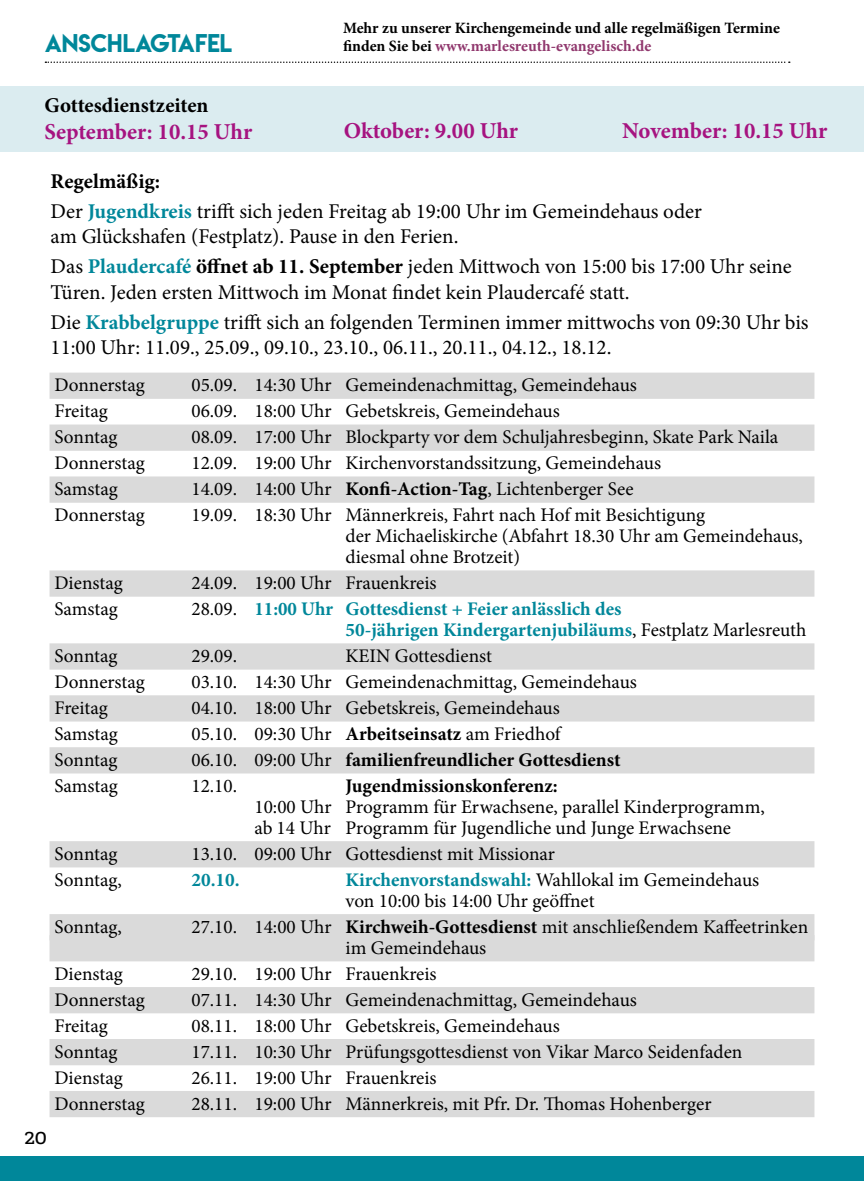
<style>
.page{position:relative;width:864px;height:1181px;background:#fff}
.page>*{position:absolute;margin:0;border:0;box-sizing:border-box;transform-origin:0 0}
.t1{font:700 22.75px "Minion Pro";color:#a61380}
.t2{font:22.75px "Lemon Milk";color:#00879a}
.t3{font:21px/30.1px "Minion Pro";color:#000}
.t4{font:700 21px "Minion Pro";letter-spacing:-.005em;color:#000}
.t5{font:21px "Adelle";color:#000}
.t6{font:19.25px/21px "Minion Pro";color:#000}
.t7{font:700 19.25px/21px "Minion Pro";color:#00879a}
.t8{font:700 19.25px "Minion Pro";color:#000}
.t9{font:700 15.75px/17.5px "Minion Pro";color:#000}
.s1{color:#90376d}
.s2{font-weight:700}
.s3{font-weight:700;color:#00879a}
.s4{font-weight:400;color:#000}
.s5{font-weight:400}
</style>
<div class="page">
<div style="left:0;top:1156px;width:863px;height:25px;background:#00879a"></div>
<svg style="left:45px;top:62px;width:744px;height:1px"></svg>
<div style="left:0;top:86px;width:863px;height:65px;background:#dbecf0"></div>
<div style="left:49px;top:372px;width:765px;height:27px;background:#dadada"></div>
<div style="left:49px;top:424px;width:765px;height:27px;background:#dadada"></div>
<div style="left:49px;top:476px;width:765px;height:27px;background:#dadada"></div>
<div style="left:49px;top:570px;width:765px;height:26px;background:#dadada"></div>
<div style="left:49px;top:643px;width:765px;height:26px;background:#dadada"></div>
<div style="left:49px;top:695px;width:765px;height:26px;background:#dadada"></div>
<div style="left:49px;top:747px;width:765px;height:26px;background:#dadada"></div>
<div style="left:49px;top:841px;width:765px;height:26px;background:#dadada"></div>
<div style="left:49px;top:914px;width:765px;height:26px;background:#dadada"></div>
<div style="left:49px;top:935px;width:765px;height:26px;background:#dadada"></div>
<div style="left:49px;top:987px;width:765px;height:26px;background:#dadada"></div>
<div style="left:49px;top:1039px;width:765px;height:26px;background:#dadada"></div>
<div style="left:49px;top:1091px;width:765px;height:26px;background:#dadada"></div>
<p class="t2" style="left:45px;top:26px;width:189px">ANSCHLAGTAFEL</p>
<p class="t9" style="left:343px;top:19px;width:438px">Mehr zu unserer Kirchengemeinde und alle regelmäßigen Termine finden Sie bei <span class="s1">www.marlesreuth-evangelisch.de</span></p>
<p class="t4" style="left:44px;top:90px;width:165px">Gottesdienstzeiten</p>
<p class="t1" style="left:44px;top:116px;width:209px">September: 10.15 Uhr</p>
<p class="t1" style="left:344px;top:115px;width:176px">Oktober: 9.00 Uhr</p>
<p class="t1" style="left:622px;top:115px;width:206px">November: 10.15 Uhr</p>
<p class="t3" style="left:51px;top:166px;width:652px"><span class="s2">Regelmäßig:<br></span>Der <span class="s3">Jugendkreis</span> trifft sich jeden Freitag ab 19:00 Uhr im Gemeindehaus oder</p>
<p class="t3" style="left:51px;top:221px;width:742px">am Glückshafen (Festplatz). Pause in den Ferien.<br>Das <span class="s3">Plaudercafé</span> <span class="s2">öffnet ab 11. September</span> jeden Mittwoch von 15:00 bis 17:00 Uhr seine</p>
<p class="t3" style="left:51px;top:277px;width:759px">Türen. Jeden ersten Mittwoch im Monat findet kein Plaudercafé statt.<br>Die <span class="s3">Krabbelgruppe</span> trifft sich an folgenden Terminen immer mittwochs von 09:30 Uhr bis</p>
<p class="t3" style="left:51px;top:332px;width:562px">11:00 Uhr: 11.09., 25.09., 09.10., 23.10., 06.11., 20.11., 04.12., 18.12.</p>
<p class="t6" style="left:54px;top:375px;width:92px">Donnerstag</p>
<p class="t6" style="left:191px;top:375px;width:447px">05.09. 14:30 Uhr Gemeindenachmittag, Gemeindehaus</p>
<p class="t6" style="left:54px;top:401px;width:55px">Freitag</p>
<p class="t6" style="left:191px;top:401px;width:370px">06.09. 18:00 Uhr Gebetskreis, Gemeindehaus</p>
<p class="t6" style="left:54px;top:427px;width:65px">Sonntag</p>
<p class="t6" style="left:191px;top:427px;width:588px">08.09. 17:00 Uhr Blockparty vor dem Schuljahresbeginn, Skate Park Naila</p>
<p class="t6" style="left:54px;top:453px;width:92px">Donnerstag</p>
<p class="t6" style="left:191px;top:453px;width:471px">12.09. 19:00 Uhr Kirchenvorstandssitzung, Gemeindehaus</p>
<p class="t6" style="left:54px;top:479px;width:65px">Samstag</p>
<p class="t6" style="left:191px;top:479px;width:443px">14.09. 14:00 Uhr <span class="s2">Konfi-Action-Tag</span>, Lichtenberger See</p>
<p class="t6" style="left:54px;top:505px;width:92px">Donnerstag</p>
<p class="t6" style="left:345px;top:505px;width:459px;text-indent:-154px">19.09. 18:30 Uhr Männerkreis, Fahrt nach Hof mit Besichtigung<br>der Michaeliskirche (Abfahrt 18.30 Uhr am Gemeindehaus, diesmal ohne Brotzeit)</p>
<p class="t6" style="left:54px;top:573px;width:70px">Dienstag</p>
<p class="t6" style="left:191px;top:573px;width:246px">24.09. 19:00 Uhr Frauenkreis</p>
<p class="t6" style="left:54px;top:599px;width:65px">Samstag</p>
<p class="t7" style="left:345px;top:598px;width:462px;text-indent:-154px"><span class="s4">28.09.</span> 11:00 Uhr Gottesdienst + Feier anlässlich des<br>50-jährigen Kindergartenjubiläums<span class="s4">, Festplatz Marlesreuth</span></p>
<p class="t6" style="left:54px;top:645px;width:65px">Sonntag</p>
<p class="t6" style="left:191px;top:645px;width:47px">29.09.</p>
<p class="t6" style="left:345px;top:645px;width:148px">KEIN Gottesdienst</p>
<p class="t6" style="left:54px;top:671px;width:92px">Donnerstag</p>
<p class="t6" style="left:191px;top:671px;width:447px">03.10. 14:30 Uhr Gemeindenachmittag, Gemeindehaus</p>
<p class="t6" style="left:54px;top:697px;width:55px">Freitag</p>
<p class="t6" style="left:191px;top:697px;width:370px">04.10. 18:00 Uhr Gebetskreis, Gemeindehaus</p>
<p class="t6" style="left:54px;top:723px;width:65px">Samstag</p>
<p class="t6" style="left:191px;top:723px;width:370px">05.10. 09:30 Uhr <span class="s2">Arbeitseinsatz</span> am Friedhof</p>
<p class="t6" style="left:54px;top:749px;width:65px">Sonntag</p>
<p class="t8" style="left:191px;top:746px;width:430px"><span class="s5">06.10. 09:00 Uhr</span> familienfreundlicher Gottesdienst</p>
<p class="t6" style="left:54px;top:775px;width:65px">Samstag</p>
<p class="t6" style="left:191px;top:775px;width:47px">12.10.</p>
<p class="t8" style="left:345px;top:772px;width:214px">Jugendmissionskonferenz:</p>
<p class="t6" style="left:254px;top:796px;width:511px">10:00 Uhr Programm für Erwachsene, parallel Kinderprogramm, ab 14 Uhr Programm für Jugendliche und Junge Erwachsene</p>
<p class="t6" style="left:54px;top:843px;width:65px">Sonntag</p>
<p class="t6" style="left:191px;top:843px;width:365px">13.10. 09:00 Uhr Gottesdienst mit Missionar</p>
<p class="t6" style="left:54px;top:869px;width:69px">Sonntag,</p>
<p class="t7" style="left:191px;top:869px;width:50px">20.10.</p>
<p class="t6" style="left:345px;top:869px;width:415px"><span class="s3">Kirchenvorstandswahl:</span> Wahllokal im Gemeindehaus von 10:00 bis 14:00 Uhr geöffnet</p>
<p class="t6" style="left:54px;top:916px;width:69px">Sonntag,</p>
<p class="t6" style="left:345px;top:916px;width:464px;text-indent:-154px">27.10. 14:00 Uhr <span class="s2">Kirchweih-Gottesdienst</span> mit anschließendem Kaffeetrinken im Gemeindehaus</p>
<p class="t6" style="left:54px;top:963px;width:70px">Dienstag</p>
<p class="t6" style="left:191px;top:963px;width:246px">29.10. 19:00 Uhr Frauenkreis</p>
<p class="t6" style="left:54px;top:989px;width:92px">Donnerstag</p>
<p class="t6" style="left:191px;top:989px;width:447px">07.11. 14:30 Uhr Gemeindenachmittag, Gemeindehaus</p>
<p class="t6" style="left:54px;top:1015px;width:55px">Freitag</p>
<p class="t6" style="left:191px;top:1015px;width:370px">08.11. 18:00 Uhr Gebetskreis, Gemeindehaus</p>
<p class="t6" style="left:54px;top:1041px;width:65px">Sonntag</p>
<p class="t6" style="left:191px;top:1041px;width:552px">17.11. 10:30 Uhr Prüfungsgottesdienst von Vikar Marco Seidenfaden</p>
<p class="t6" style="left:54px;top:1067px;width:70px">Dienstag</p>
<p class="t6" style="left:191px;top:1067px;width:246px">26.11. 19:00 Uhr Frauenkreis</p>
<p class="t6" style="left:54px;top:1093px;width:92px">Donnerstag</p>
<p class="t6" style="left:191px;top:1093px;width:521px">28.11. 19:00 Uhr Männerkreis, mit Pfr. Dr. Thomas Hohenberger</p>
<p class="t5" style="left:25px;top:1123px;width:24px">20</p>
</div>
